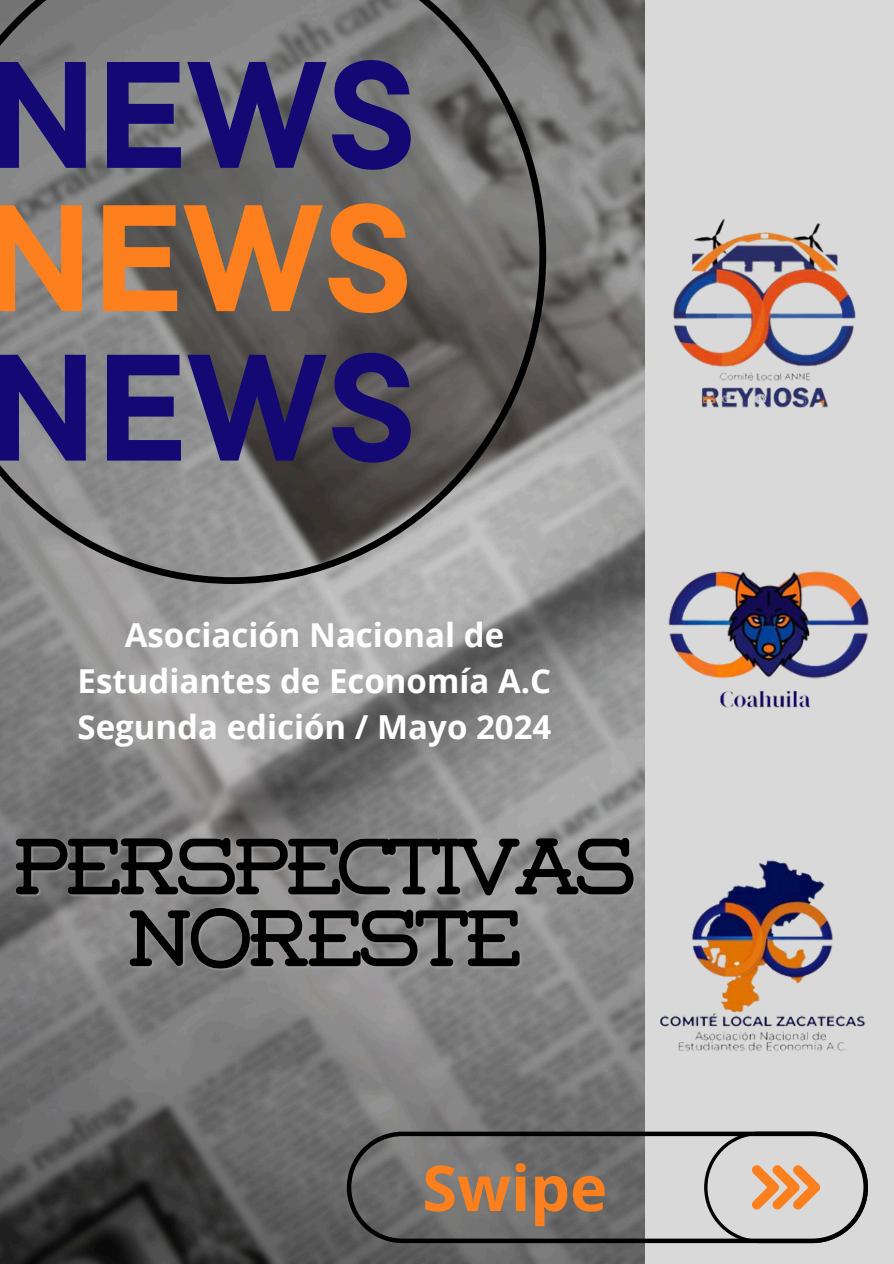
<style>
.page{position:relative;width:894px;height:1264px;background:#fff}
.page>*{position:absolute;margin:0;border:0;box-sizing:border-box;transform-origin:0 0}
.t1{font:700 151.2px "TT Commons Pro";color:#140874}
.t2{font:700 151.2px "TT Commons Pro";color:#fe7f1d}
.t3{font:700 63px "Open Sans";color:#fe7f1d}
.t4{font:700 33px/46.2px "Open Sans";color:#fff;text-align:center}
</style>
<div class="page">
<img style="left:0;top:0;width:644px;height:1263px">
<div style="left:644px;top:0;width:249px;height:1263px;background:#d9d9d9"></div>
<svg style="left:0;top:0;width:546px;height:584px;background:#757473"></svg>
<img style="left:673px;top:218px;width:183px;height:190px">
<img style="left:641px;top:536px;width:228px;height:202px">
<img style="left:635px;top:830px;width:231px;height:243px">
<img style="left:12px;top:834px;width:628px;height:152px">
<svg style="left:347px;top:1131px;width:357px;height:111px;background:#757575"></svg>
<svg style="left:704px;top:1131px;width:163px;height:111px"></svg>
<p class="t1" style="left:-13px;top:17px;width:430px">NEWS</p>
<h1 class="t2" style="left:-16px;top:160px;width:430px">NEWS</h1>
<h1 class="t1" style="left:-13px;top:309px;width:430px">NEWS</h1>
<p class="t4" style="left:78px;top:610px;width:475px">Asociación Nacional de<br>Estudiantes de Economía A.C</p>
<p class="t4" style="left:77px;top:703px;width:475px">Segunda edición / Mayo 2024</p>
<h3 class="t3" style="left:422px;top:1143px;width:186px">Swipe</h3>
</div>
